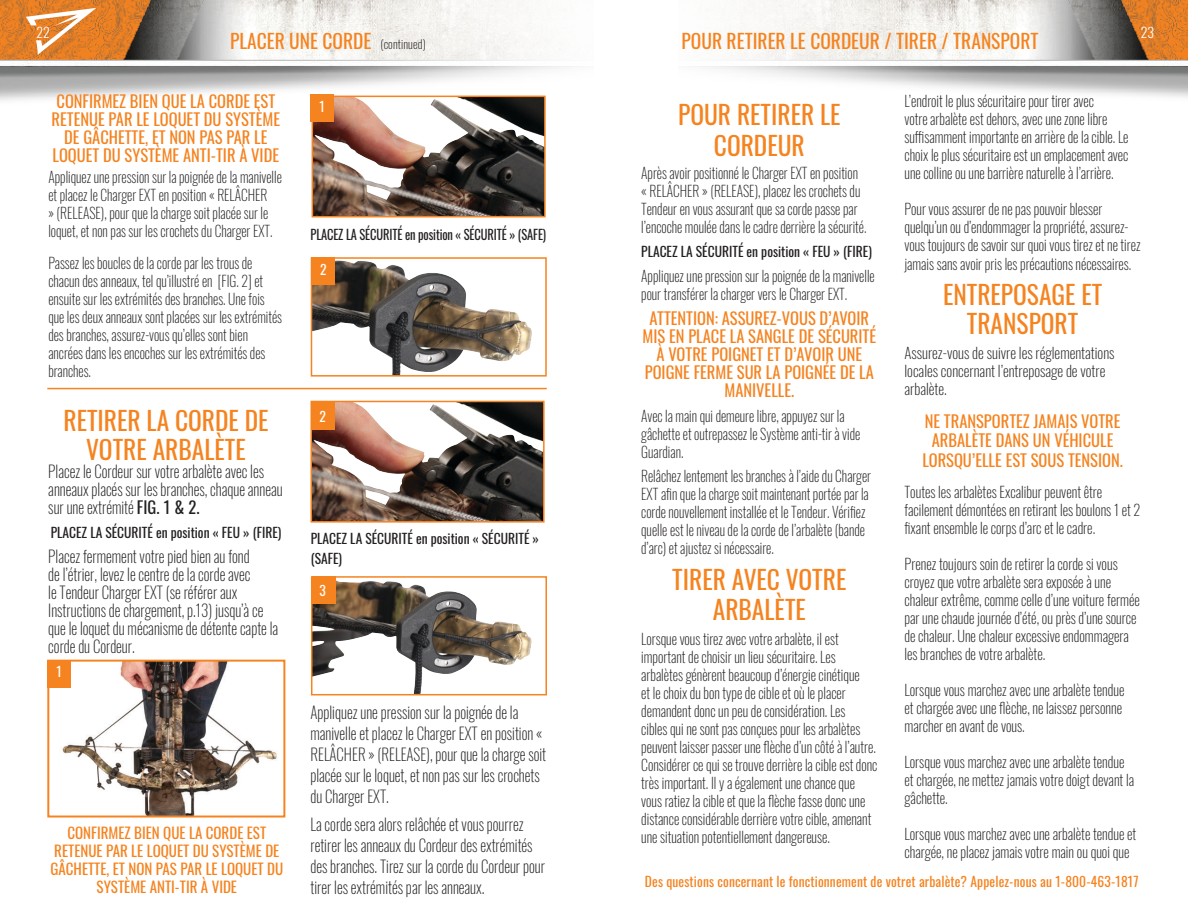
<style>
.page{position:relative;width:1188px;height:918px;background:#fff}
.page>*{position:absolute;margin:0;border:0;box-sizing:border-box;transform-origin:0 0}
.t1{font:25.5px/28.5px "Oswald";color:#f5831f;text-align:center}
.t2{font:19.5px "Oswald";color:#f5831f}
.t3{font:200 16.5px/18px "Oswald";color:#231f20;scale:.91 1}
.t4{font:16.5px/18px "Oswald";color:#f5831f;text-align:center}
.t5{font:200 15px/18px "Oswald";color:#231f20;scale:.91 1}
.t6{font:200 15px/18px "Oswald";color:#231f20;scale:.93 1}
.t7{font:200 15px/18px "Oswald";color:#231f20;scale:.95 1}
.t8{font:15px/18px "Oswald";color:#f5831f;text-align:center}
.t9{font:200 15px/18px "Oswald";color:#231f20}
.t10{font:300 13.8px "Oswald";color:#fff}
.t11{font:13.5px/19.5px "Oswald";color:#231f20}
.t12{font:13.5px "Oswald";letter-spacing:.01em;color:#f5831f}
.t13{font:13.5px "Oswald";color:#231f20;scale:.92 1}
.t14{font:13.5px "Oswald";color:#fff}
.s1{font-weight:200;font-size:12px;color:#231f20}
.s2{font-weight:400}
</style>
<div class="page">
<img style="left:0;top:0;width:574px;height:101px">
<img style="left:698px;top:0;width:490px;height:97px">
<svg style="left:26px;top:8px;width:70px;height:47px"></svg>
<img style="left:314px;top:260px;width:218px;height:114px">
<div style="left:311px;top:257px;width:236px;height:120px;border:2px solid #f5831f"></div>
<div style="left:311px;top:257px;width:24px;height:28px;background:#f5831f"></div>
<img style="left:315px;top:99px;width:228px;height:115px">
<div style="left:312px;top:96px;width:234px;height:121px;border:2px solid #f5831f"></div>
<div style="left:310px;top:94px;width:24px;height:28px;background:#f5831f"></div>
<hr style="left:47px;top:388px;width:500px;height:1px;background:#f5831f">
<img style="left:62px;top:663px;width:215px;height:152px">
<div style="left:47px;top:660px;width:238px;height:158px;border:2px solid #f5831f"></div>
<img style="left:313px;top:404px;width:229px;height:116px">
<div style="left:310px;top:401px;width:235px;height:122px;border:2px solid #f5831f"></div>
<img style="left:314px;top:579px;width:218px;height:113px">
<div style="left:311px;top:576px;width:236px;height:119px;border:2px solid #f5831f"></div>
<div style="left:312px;top:576px;width:23px;height:28px;background:#f5831f"></div>
<div style="left:311px;top:403px;width:24px;height:27px;background:#f5831f"></div>
<div style="left:47px;top:661px;width:24px;height:27px;background:#f5831f"></div>
<p class="t10" style="left:36px;top:20px;width:15px">22</p>
<p class="t10" style="left:1141px;top:20px;width:15px">23</p>
<p class="t2" style="left:230px;top:23px;width:197px">PLACER UNE CORDE <span class="s1">(continued)</span></p>
<p class="t2" style="left:682px;top:23px;width:359px">POUR RETIRER LE CORDEUR / TIRER / TRANSPORT</p>
<p class="t4" style="left:52px;top:91px;width:230px">CONFIRMEZ BIEN QUE LA CORDE EST<br>RETENUE PAR LE LOQUET DU SYSTÈME<br>DE GÂCHETTE, ET NON PAS PAR LE<br>LOQUET DU SYSTÈME ANTI-TIR À VIDE</p>
<p class="t5" style="left:48px;top:166px;width:258px">Appliquez une pression sur la poignée de la manivelle et placez le Charger EXT en position « RELÂCHER<br>» (RELEASE), pour que la charge soit placée sur le loquet, et non pas sur les crochets du Charger EXT.</p>
<p class="t5" style="left:48px;top:252px;width:258px">Passez les boucles de la corde par les trous de chacun des anneaux, tel qu’illustré en [FIG. 2] et ensuite sur les extrémités des branches. Une fois que les deux anneaux sont placées sur les extrémités des branches, assurez-vous qu’elles sont bien ancrées dans les encoches sur les extrémités des branches.</p>
<p class="t1" style="left:63px;top:404px;width:207px">RETIRER LA CORDE DE<br>VOTRE ARBALÈTE</p>
<p class="t3" style="left:48px;top:460px;width:259px">Placez le Cordeur sur votre arbalète avec les anneaux placés sur les branches, chaque anneau sur une extrémité <span class="s2">FIG. 1 &amp; 2.</span></p>
<p class="t11" style="left:51px;top:522px;width:232px">PLACEZ LA SÉCURITÉ en position « FEU » (FIRE)</p>
<p class="t3" style="left:48px;top:545px;width:254px">Placez fermement votre pied bien au fond<br>de l’étrier, levez le centre de la corde avec<br>le Tendeur Charger EXT (se référer aux Instructions de chargement, p.13) jusqu’à ce que le loquet du mécanisme de détente capte la corde du Cordeur.</p>
<p class="t14" style="left:57px;top:659px;width:7px">1</p>
<p class="t8" style="left:51px;top:822px;width:234px">CONFIRMEZ BIEN QUE LA CORDE EST<br>RETENUE PAR LE LOQUET DU SYSTÈME DE<br>GÂCHETTE, ET NON PAS PAR LE LOQUET DU<br>SYSTÈME ANTI-TIR À VIDE</p>
<p class="t14" style="left:320px;top:95px;width:7px">1</p>
<p class="t13" style="left:310px;top:223px;width:258px">PLACEZ LA SÉCURITÉ en position « SÉCURITÉ » (SAFE)</p>
<p class="t14" style="left:320px;top:257px;width:8px">2</p>
<p class="t14" style="left:319px;top:404px;width:8px">2</p>
<p class="t11" style="left:311px;top:528px;width:230px">PLACEZ LA SÉCURITÉ en position « SÉCURITÉ » (SAFE)</p>
<p class="t14" style="left:319px;top:578px;width:8px">3</p>
<p class="t3" style="left:310px;top:700px;width:261px;line-height:21px">Appliquez une pression sur la poignée de la manivelle et placez le Charger EXT en position « RELÂCHER » (RELEASE), pour que la charge soit placée sur le loquet, et non pas sur les crochets du Charger EXT.</p>
<p class="t3" style="left:310px;top:812px;width:259px;line-height:21px">La corde sera alors relâchée et vous pourrez retirer les anneaux du Cordeur des extrémités des branches. Tirez sur la corde du Cordeur pour tirer les extrémités par les anneaux.</p>
<p class="t1" style="left:678px;top:97px;width:164px;line-height:30.6px">POUR RETIRER LE<br>CORDEUR</p>
<p class="t5" style="left:641px;top:162px;width:249px">Après avoir positionné le Charger EXT en position « RELÂCHER » (RELEASE), placez les crochets du Tendeur en vous assurant que sa corde passe par l’encoche moulée dans le cadre derrière la sécurité.</p>
<p class="t11" style="left:641px;top:241px;width:232px">PLACEZ LA SÉCURITÉ en position « FEU » (FIRE)</p>
<p class="t5" style="left:641px;top:265px;width:258px">Appliquez une pression sur la poignée de la manivelle pour transférer la charger vers le Charger EXT.</p>
<p class="t4" style="left:643px;top:308px;width:235px">ATTENTION: ASSUREZ-VOUS D’AVOIR<br>MIS EN PLACE LA SANGLE DE SÉCURITÉ<br>À VOTRE POIGNET ET D’AVOIR UNE<br>POIGNE FERME SUR LA POIGNÉE DE LA<br>MANIVELLE.</p>
<p class="t5" style="left:641px;top:405px;width:242px">Avec la main qui demeure libre, appuyez sur la gâchette et outrepassez le Système anti-tir à vide<br>Guardian.</p>
<p class="t5" style="left:641px;top:466px;width:254px">Relâchez lentement les branches à l’aide du Charger EXT afin que la charge soit maintenant portée par la corde nouvellement installée et le Tendeur. Vérifiez quelle est le niveau de la corde de l’arbalète (bande d’arc) et ajustez si nécessaire.</p>
<p class="t1" style="left:672px;top:562px;width:176px;line-height:30px">TIRER AVEC VOTRE<br>ARBALÈTE</p>
<p class="t6" style="left:641px;top:628px;width:256px">Lorsque vous tirez avec votre arbalète, il est important de choisir un lieu sécuritaire. Les arbalètes génèrent beaucoup d’énergie cinétique<br>et le choix du bon type de cible et où le placer demandent donc un peu de considération. Les<br>cibles qui ne sont pas conçues pour les arbalètes peuvent laisser passer une flèche d’un côté à l’autre.<br>Considérer ce qui se trouve derrière la cible est donc très important. Il y a également une chance que vous ratiez la cible et que la flèche fasse donc une distance considérable derrière votre cible, amenant une situation potentiellement dangereuse.</p>
<p class="t6" style="left:904px;top:90px;width:242px">L’endroit le plus sécuritaire pour tirer avec<br>votre arbalète est dehors, avec une zone libre suffisamment importante en arrière de la cible. Le choix le plus sécuritaire est un emplacement avec une colline ou une barrière naturelle à l’arrière.</p>
<p class="t6" style="left:904px;top:198px;width:255px">Pour vous assurer de ne pas pouvoir blesser quelqu’un ou d’endommager la propriété, assurez&shy;vous toujours de savoir sur quoi vous tirez et ne tirez</p>
<p class="t6" style="left:904px;top:253px;width:245px">jamais sans avoir pris les précautions nécessaires.</p>
<p class="t1" style="left:943px;top:278px;width:161px">ENTREPOSAGE ET<br>TRANSPORT</p>
<p class="t9" style="left:904px;top:342px;width:212px">Assurez-vous de suivre les réglementations locales concernant l’entreposage de votre arbalète.</p>
<p class="t4" style="left:922px;top:410px;width:202px;line-height:19.5px">NE TRANSPORTEZ JAMAIS VOTRE<br>ARBALÈTE DANS UN VÉHICULE<br>LORSQU’ELLE EST SOUS TENSION.</p>
<p class="t7" style="left:904px;top:481px;width:250px">Toutes les arbalètes Excalibur peuvent être facilement démontées en retirant les boulons 1 et 2 fixant ensemble le corps d’arc et le cadre.</p>
<p class="t7" style="left:904px;top:553px;width:249px">Prenez toujours soin de retirer la corde si vous croyez que votre arbalète sera exposée à une chaleur extrême, comme celle d’une voiture fermée par une chaude journée d’été, ou près d’une source de chaleur. Une chaleur excessive endommagera les branches de votre arbalète.</p>
<p class="t7" style="left:904px;top:679px;width:233px">Lorsque vous marchez avec une arbalète tendue et chargée avec une flèche, ne laissez personne marcher en avant de vous.</p>
<p class="t7" style="left:904px;top:751px;width:243px">Lorsque vous marchez avec une arbalète tendue et chargée, ne mettez jamais votre doigt devant la gâchette.</p>
<p class="t7" style="left:904px;top:823px;width:246px">Lorsque vous marchez avec une arbalète tendue et chargée, ne placez jamais votre main ou quoi que</p>
<p class="t12" style="left:645px;top:869px;width:495px">Des questions concernant le fonctionnement de votret arbalète? Appelez-nous au 1-800-463-1817</p>
</div>
